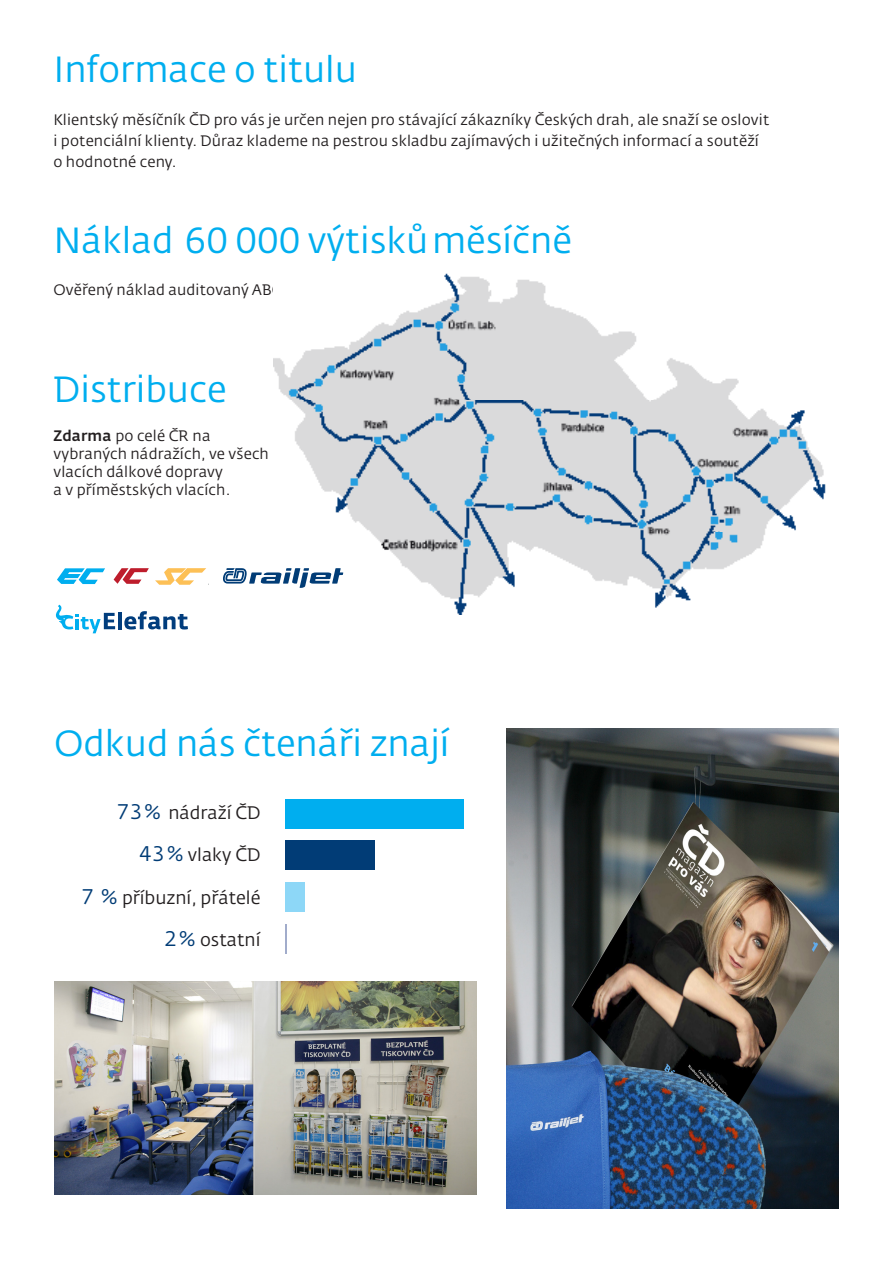
<style>
.page{position:relative;width:893px;height:1263px;background:#fff}
.page>*{position:absolute;margin:0;border:0;box-sizing:border-box;transform-origin:0 0}
.t1{font:36px "CD Fedra";color:#00aeef}
.t2{font:18px "CD Fedra";color:#231f20}
.t3{font:15px/21px "CD Fedra";letter-spacing:.01em;color:#231f20}
.s1{font-weight:500}
.s2{font-size:21px;color:#013c76}
</style>
<div class="page">
<hr style="left:285px;top:924px;width:2px;height:30px;background:#a1accb">
<div style="left:285px;top:882px;width:20px;height:30px;background:#8dd7f7"></div>
<div style="left:285px;top:840px;width:89px;height:30px;background:#013c76"></div>
<div style="left:285px;top:799px;width:179px;height:30px;background:#00aeef"></div>
<img style="left:506px;top:729px;width:333px;height:480px">
<img style="left:273px;top:273px;width:553px;height:341px">
<img style="left:54px;top:981px;width:422px;height:213px">
<svg style="left:57px;top:568px;width:48px;height:16px"></svg>
<svg style="left:114px;top:568px;width:35px;height:16px"></svg>
<svg style="left:155px;top:568px;width:54px;height:17px"></svg>
<svg style="left:223px;top:568px;width:120px;height:20px"></svg>
<hr style="left:118px;top:612px;width:4px;height:17px;background:#013d7d">
<svg style="left:124px;top:611px;width:64px;height:19px"></svg>
<svg style="left:55px;top:605px;width:60px;height:28px"></svg>
<p class="t1" style="left:53px;top:49px;width:305px">Informace o titulu</p>
<p class="t3" style="left:53px;top:109px;width:717px">Klientský měsíčník ČD pro vás je určen nejen pro stávající zákazníky Českých drah, ale snaží se oslovit i potenciální klienty. Důraz klademe na pestrou skladbu zajímavých i užitečných informací a soutěží o hodnotné ceny.</p>
<p class="t1" style="left:53px;top:220px;width:520px">Náklad 60 000 výtiskůměsíčně</p>
<p class="t3" style="left:53px;top:280px;width:258px">Ověřený náklad auditovaný ABC ČR.</p>
<p class="t1" style="left:53px;top:369px;width:175px">Distribuce</p>
<p class="t3" style="left:53px;top:427px;width:217px;line-height:18px"><span class="s1">Zdarma</span> po celé ČR na vybraných nádražích, ve všech</p>
<p class="t3" style="left:53px;top:462px;width:171px">vlacích dálkové dopravy</p>
<p class="t3" style="left:53px;top:480px;width:178px">a v příměstských vlacích.</p>
<p class="t1" style="left:54px;top:723px;width:397px">Odkud nás čtenáři znají</p>
<p class="t2" style="left:117px;top:802px;width:145px"><span class="s2">73%</span> nádraží ČD</p>
<p class="t2" style="left:139px;top:845px;width:123px"><span class="s2">43%</span> vlaky ČD</p>
<p class="t2" style="left:82px;top:887px;width:180px"><span class="s2">7 %</span> příbuzní, přátelé</p>
<p class="t2" style="left:164px;top:929px;width:98px"><span class="s2">2%</span> ostatní</p>
</div>
